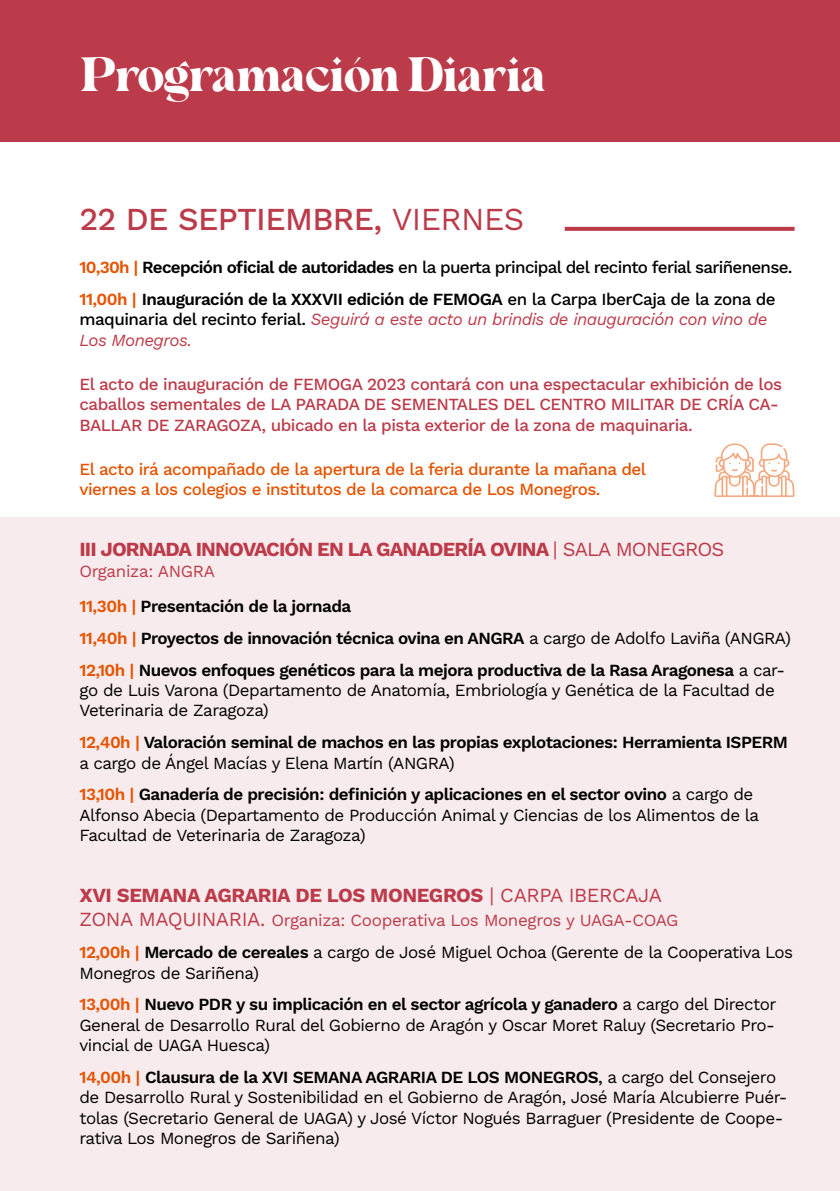
<style>
.page{position:relative;width:840px;height:1191px;background:#fff}
.page>*{position:absolute;margin:0;border:0;box-sizing:border-box;transform-origin:0 0}
.t1{font:48px "Margate";letter-spacing:-.03em;color:#fff}
.t2{font:500 32px "Work Sans";letter-spacing:-.02em;color:#bc3b4a}
.t3{font:700 20px "Work Sans";letter-spacing:-.045em;color:#bc3b4a}
.t4{font:700 20px "Work Sans";letter-spacing:-.02em;color:#bc3b4a}
.t5{font:17px/20.4px "Work Sans";letter-spacing:-.03em;color:#000}
.t6{font:600 17px/31.8px "Work Sans";letter-spacing:-.03em;color:#000}
.t7{font:500 17px/20.4px "Work Sans";letter-spacing:-.03em;color:#bc3b4a}
.t8{font:500 17px/31.8px "Work Sans";letter-spacing:-.04em;color:#000}
.t9{font:500 17px/20.4px "Work Sans";letter-spacing:-.03em;color:#e65300}
.t10{font:italic 17px/20.4px "Work Sans";letter-spacing:-.03em;color:#bc3b4a}
.t11{font:17px "Work Sans";letter-spacing:-.02em;color:#bc3b4a}
.s1{font-weight:400}
.s2{font-weight:600;color:#e65300}
.s3{font-weight:600}
.s4{font-weight:500;font-style:normal;color:#000}
.s5{color:#e65300}
.s6{font-size:20px}
.s7{font-weight:500}
</style>
<div class="page">
<div style="left:0;top:0;width:839px;height:142px;background:#bc3b4a"></div>
<div style="left:0;top:518px;width:839px;height:673px;background:#f8ebed"></div>
<svg style="left:564px;top:227px;width:230px;height:4px"></svg>
<svg style="left:714px;top:443px;width:80px;height:54px"></svg>
<h1 class="t1" style="left:79px;top:46px;width:468px">Programación Diaria</h1>
<h2 class="t2" style="left:79px;top:195px;width:446px">22 DE SEPTIEMBRE, <span class="s1">VIERNES</span></h2>
<p class="t8" style="left:79px;top:251px;width:714px"><span class="s2">10,30h |</span> <span class="s3">Recepción oficial de autoridades</span> en la puerta principal del recinto ferial sariñenense.<br><span class="s2">11,00h |</span> <span class="s3">Inauguración de la XXXVII edición de FEMOGA</span> en la Carpa IberCaja de la zona de</p>
<p class="t10" style="left:79px;top:308px;width:689px"><span class="s4">maquinaria del recinto ferial.</span> Seguirá a este acto un brindis de inauguración con vino de<br>Los Monegros.</p>
<p class="t7" style="left:79px;top:373px;width:703px">El acto de inauguración de FEMOGA 2023 contará con una espectacular exhibición de los caballos sementales de LA PARADA DE SEMENTALES DEL CENTRO MILITAR DE CRÍA CA-<br>BALLAR DE ZARAGOZA, ubicado en la pista exterior de la zona de maquinaria.</p>
<p class="t9" style="left:79px;top:458px;width:568px">El acto irá acompañado de la apertura de la feria durante la mañana del viernes a los colegios e institutos de la comarca de Los Monegros.</p>
<p class="t3" style="left:79px;top:534px;width:646px">III JORNADA INNOVACIÓN EN LA GANADERÍA OVINA <span class="s1">| SALA MONEGROS</span></p>
<p class="t11" style="left:79px;top:558px;width:137px">Organiza: ANGRA</p>
<p class="t6" style="left:79px;top:590px;width:712px"><span class="s5">11,30h |</span> Presentación de la jornada<br><span class="s5">11,40h |</span> Proyectos de innovación técnica ovina en ANGRA <span class="s1">a cargo de Adolfo Laviña (ANGRA)<br></span><span class="s5">12,10h |</span> Nuevos enfoques genéticos para la mejora productiva de la Rasa Aragonesa <span class="s1">a car-</span></p>
<p class="t5" style="left:79px;top:679px;width:696px">go de Luis Varona (Departamento de Anatomía, Embriología y Genética de la Facultad de<br>Veterinaria de Zaragoza)</p>
<p class="t6" style="left:79px;top:731px;width:709px;line-height:20.4px"><span class="s5">12,40h |</span> Valoración seminal de machos en las propias explotaciones: Herramienta ISPERM <span class="s1">a cargo de Ángel Macías y Elena Martín (ANGRA)</span></p>
<p class="t5" style="left:79px;top:783px;width:681px"><span class="s2">13,10h |</span> <span class="s3">Ganadería de precisión: definición y aplicaciones en el sector ovino</span> a cargo de<br>Alfonso Abecia (Departamento de Producción Animal y Ciencias de los Alimentos de la<br>Facultad de Veterinaria de Zaragoza)</p>
<p class="t4" style="left:79px;top:880px;width:583px">XVI SEMANA AGRARIA DE LOS MONEGROS <span class="s1">| CARPA IBERCAJA</span></p>
<p class="t11" style="left:79px;top:907px;width:600px"><span class="s6">ZONA MAQUINARIA.</span> Organiza: Cooperativa Los Monegros y UAGA-COAG</p>
<p class="t5" style="left:79px;top:941px;width:714px"><span class="s2">12,00h |</span> <span class="s3">Mercado de cereales</span> a cargo de José Miguel Ochoa (Gerente de la Cooperativa Los<br>Monegros de Sariñena)</p>
<p class="t5" style="left:79px;top:993px;width:698px;text-align:justify"><span class="s2">13,00h |</span> <span class="s3">Nuevo PDR y su implicación en el sector agrícola y ganadero</span> a cargo del Director General de Desarrollo Rural del Gobierno de Aragón y Oscar Moret Raluy (Secretario Pro&shy;vincial de UAGA Huesca)</p>
<p class="t5" style="left:79px;top:1066px;width:709px"><span class="s2">14,00h |</span> <span class="s3">Clausura de la XVI SEMANA AGRARIA DE LOS MONEGROS</span><span class="s7">,</span> a cargo del Consejero de Desarrollo Rural y Sostenibilidad en el Gobierno de Aragón, José María Alcubierre Puér&shy;tolas (Secretario General de UAGA) y José Víctor Nogués Barraguer (Presidente de Coope&shy;rativa Los Monegros de Sariñena)</p>
</div>
